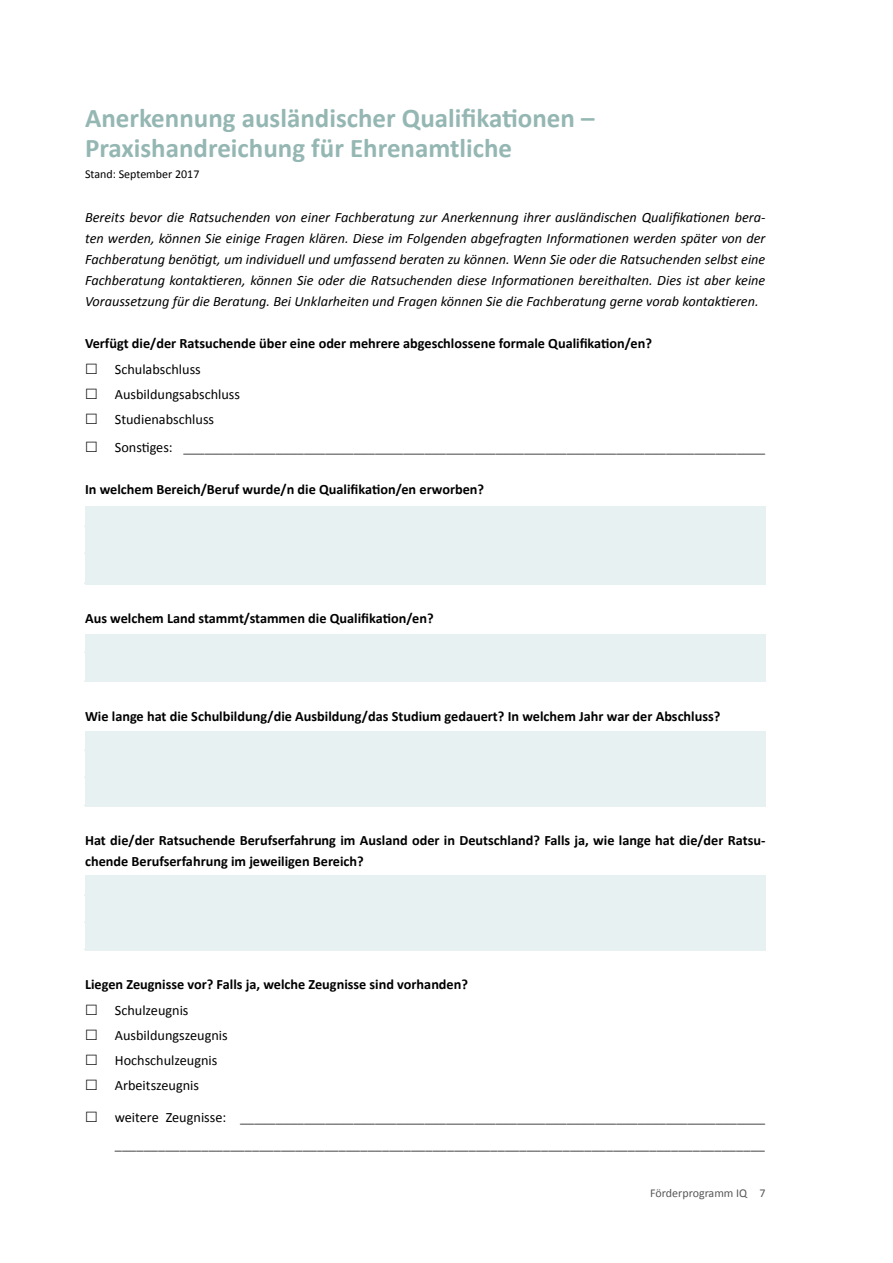
<style>
.page{position:relative;width:893px;height:1263px;background:#fff}
.page>*{position:absolute;margin:0;border:0;box-sizing:border-box;transform-origin:0 0}
.t1{font:700 27px/30px "Calibri";color:#95b7b3}
.t2{font:italic 14.25px/21px "Calibri";color:#000;text-align:justify}
.t3{font:700 14.25px/21px "Calibri";color:#000}
.t4{font:300 14.25px/27px "Calibri";color:#000}
.t5{font:14.25px/25.2px "Calibri";color:#000}
.t6{font:12px "Calibri";color:#000}
.t7{font:12px "Calibri";color:#575756}
.s1{font-weight:400}
</style>
<div class="page">
<div style="left:85px;top:506px;width:680px;height:78px;background:#e8f1f1"></div>
<div style="left:85px;top:731px;width:680px;height:75px;background:#e8f1f1"></div>
<div style="left:85px;top:875px;width:680px;height:76px;background:#e8f1f1"></div>
<div style="left:85px;top:635px;width:680px;height:47px;background:#e8f1f1"></div>
<h1 class="t1" style="left:85px;top:103px;width:511px">Anerkennung ausländischer Qualifikationen –<br>Praxishandreichung für Ehrenamtliche</h1>
<p class="t6" style="left:85px;top:167px;width:116px">Stand: September 2017</p>
<p class="t2" style="left:85px;top:206px;width:682px">Bereits bevor die Ratsuchenden von einer Fachberatung zur Anerkennung ihrer ausländischen Qualifikationen bera&shy;ten werden, können Sie einige Fragen klären. Diese im Folgenden abgefragten Informationen werden später von der Fachberatung benötigt, um individuell und umfassend beraten zu können. Wenn Sie oder die Ratsuchenden selbst eine Fachberatung kontaktieren, können Sie oder die Ratsuchenden diese Informationen bereithalten. Dies ist aber keine Voraussetzung für die Beratung. Bei Unklarheiten und Fragen können Sie die Fachberatung gerne vorab kontaktieren.</p>
<p class="t3" style="left:85px;top:333px;width:568px">Verfügt die/der Ratsuchende über eine oder mehrere abgeschlossene formale Qualifikation/en?</p>
<p class="t5" style="left:115px;top:356px;width:127px">Schulabschluss<br>Ausbildungsabschluss<br>Studienabschluss</p>
<p class="t4" style="left:115px;top:434px;width:652px"><span class="s1">Sonstiges:</span> __________________________________________________________________________________</p>
<p class="t3" style="left:85px;top:479px;width:401px">In welchem Bereich/Beruf wurde/n die Qualifikation/en erworben?</p>
<p class="t3" style="left:85px;top:608px;width:350px">Aus welchem Land stammt/stammen die Qualifikation/en?</p>
<p class="t3" style="left:85px;top:705px;width:637px">Wie lange hat die Schulbildung/die Ausbildung/das Studium gedauert? In welchem Jahr war der Abschluss?</p>
<p class="t3" style="left:85px;top:830px;width:682px">Hat die/der Ratsuchende Berufserfahrung im Ausland oder in Deutschland? Falls ja, wie lange hat die/der Ratsu&shy;chende Berufserfahrung im jeweiligen Bereich?</p>
<p class="t3" style="left:85px;top:974px;width:384px">Liegen Zeugnisse vor? Falls ja, welche Zeugnisse sind vorhanden?</p>
<p class="t5" style="left:115px;top:997px;width:114px">Schulzeugnis<br>Ausbildungszeugnis<br>Hochschulzeugnis<br>Arbeitszeugnis</p>
<p class="t4" style="left:115px;top:1103px;width:652px"><span class="s1">weitere Zeugnisse:</span> __________________________________________________________________________ __________________________________________________________________________________________</p>
<p class="t7" style="left:650px;top:1185px;width:117px">Förderprogramm IQ 7</p>
</div>
